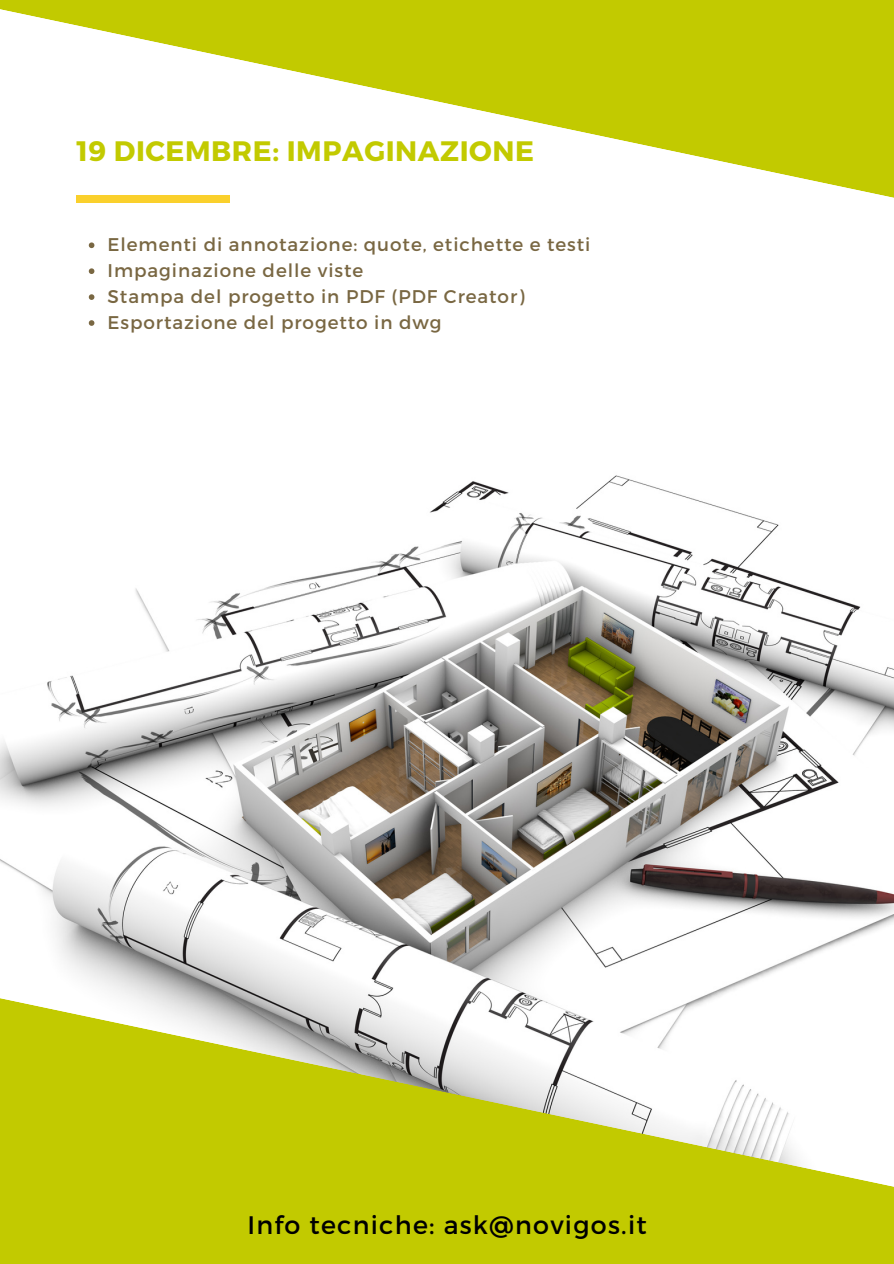
<style>
.page{position:relative;width:894px;height:1264px;background:#fff}
.page>*{position:absolute;margin:0;border:0;box-sizing:border-box;transform-origin:0 0}
.t1{font:700 28.05px "Montserrat";letter-spacing:.02em;color:#c2ca00}
.t2{font:25.35px "Montserrat";letter-spacing:.05em;color:#000}
.t3{font:18.3px "Montserrat";letter-spacing:.05em;color:#796742}
</style>
<div class="page">
<svg style="left:89px;top:242px;width:5px;height:6px"></svg>
<svg style="left:89px;top:268px;width:5px;height:6px"></svg>
<svg style="left:89px;top:294px;width:5px;height:6px"></svg>
<svg style="left:89px;top:320px;width:5px;height:6px"></svg>
<svg style="left:0;top:0;width:893px;height:203px;fill:#c2ca00"></svg>
<img style="left:0;top:475px;width:893px;height:509px">
<svg style="left:0;top:984px;width:893px;height:279px;fill:#c2ca00"></svg>
<p class="t1" style="left:76px;top:133px;width:459px">19 DICEMBRE: IMPAGINAZIONE</p>
<p class="t3" style="left:108px;top:233px;width:484px">Elementi di annotazione: quote, etichette e testi</p>
<p class="t3" style="left:108px;top:259px;width:257px">Impaginazione delle viste</p>
<p class="t3" style="left:108px;top:285px;width:418px">Stampa del progetto in PDF (PDF Creator)</p>
<p class="t3" style="left:108px;top:311px;width:335px">Esportazione del progetto in dwg</p>
<p class="t2" style="left:247px;top:1208px;width:400px">Info tecniche: ask@novigos.it</p>
</div>
